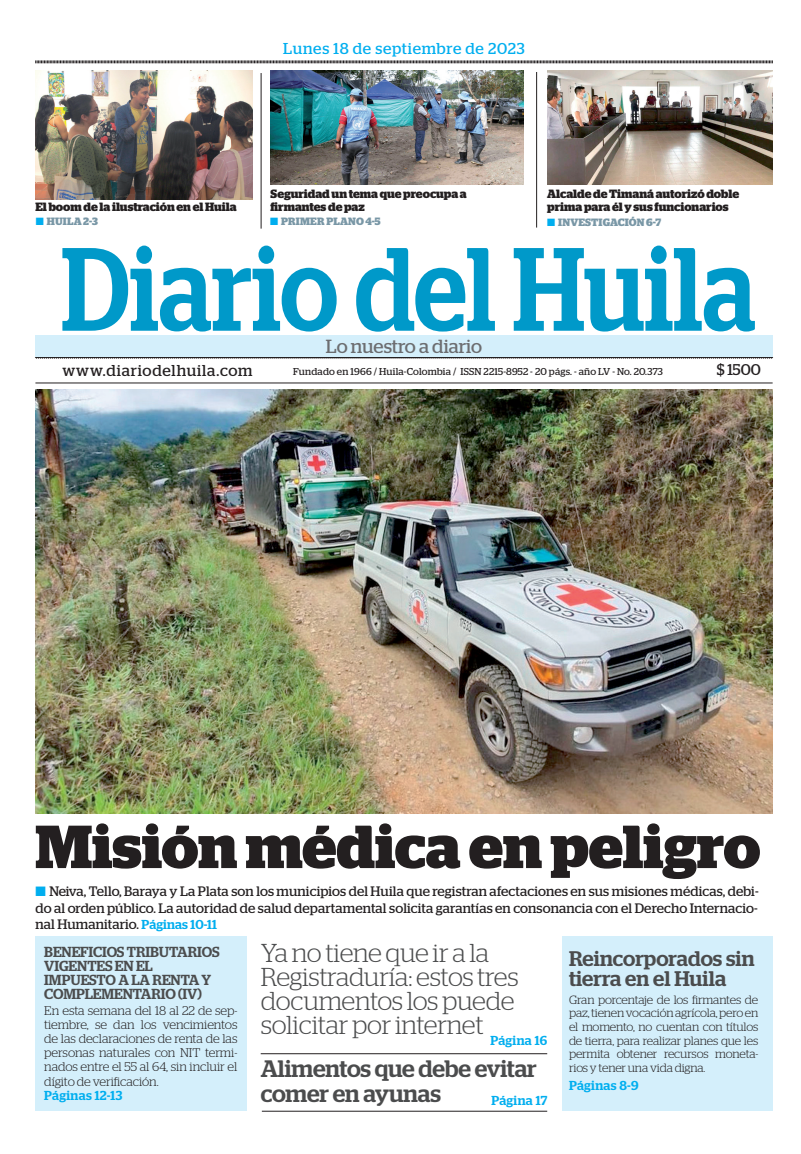
<style>
.page{position:relative;width:801px;height:1154px;background:#fff}
.page>*{position:absolute;margin:0;border:0;box-sizing:border-box;transform-origin:0 0}
.t1{font:700 60.6px "Stag";color:#231f20}
.t2{font:300 25.9px/24px "Stag";letter-spacing:-.015em;color:#4b4c4d}
.t3{font:500 23.8px/24.8px "Stag";letter-spacing:-.005em;color:#4b4c4d}
.t4{font:500 21.1px/19.9px "Stag";letter-spacing:.005em;color:#4b4c4d}
.t5{font:19px "Stag";color:#6c6d70}
.t6{font:15.7px "Stag";letter-spacing:.04em;color:#00aeef}
.t7{font:15.7px "Stag";letter-spacing:.05em;color:#231f20}
.t8{font:15.6px "Stag";color:#231f20}
.t9{font:500 14.5px/14.2px "Stag";letter-spacing:-.005em;color:#4b4c4d}
.t10{font:13.7px/16.5px "Stag";letter-spacing:.01em;color:#231f20;text-align:justify}
.t11{font:500 13px "Stag";letter-spacing:.025em;color:#00aeef}
.t12{font:300 12.6px/14.2px "Stag";letter-spacing:-.005em;color:#231f20;text-align:justify}
.t13{font:300 12px/13.6px "Stag";letter-spacing:-.01em;color:#231f20;text-align:justify}
.t14{font:700 12px/12.8px "Stag";color:#231f20}
.t15{font:700 10.6px "Stag";letter-spacing:.02em;color:#7997a6}
.t16{font:10px "Stag";letter-spacing:.02em;color:#231f20}
.s1{color:#00aeef}
.s2{font-weight:500;font-size:13px;color:#00aeef}
</style>
<div class="page">
<svg style="left:35px;top:60px;width:738px;height:4px;background:#908e8f"></svg>
<svg style="left:62px;top:246px;width:693px;height:86px"></svg>
<svg style="left:35px;top:356px;width:738px;height:2px"></svg>
<hr style="left:35px;top:383px;width:737px;height:1px;background:#231f20">
<div style="left:35px;top:336px;width:737px;height:21px;background:#d4effb"></div>
<hr style="left:261px;top:73px;width:1px;height:156px;background:#231f20">
<hr style="left:536px;top:72px;width:1px;height:156px;background:#231f20">
<img style="left:547px;top:70px;width:225px;height:114px">
<div style="left:36px;top:936px;width:211px;height:175px;background:#d4effb"></div>
<div style="left:562px;top:936px;width:211px;height:175px;background:#d4effb"></div>
<hr style="left:261px;top:1053px;width:286px;height:1px;background:#231f20">
<hr style="left:262px;top:1111px;width:285px;height:1px;background:#231f20">
<img style="left:36px;top:70px;width:217px;height:129px">
<img style="left:271px;top:70px;width:253px;height:114px">
<img style="left:36px;top:390px;width:736px;height:423px">
<p class="t6" style="left:283px;top:40px;width:243px">Lunes 18 de septiembre de 2023</p>
<p class="t14" style="left:271px;top:187px;width:198px">Seguridad un tema que preocupa a firmantes de paz</p>
<p class="t14" style="left:547px;top:187px;width:193px">Alcalde de Timaná autorizó doble</p>
<p class="t14" style="left:35px;top:200px;width:203px">El boom de la ilustración en el Huila</p>
<p class="t14" style="left:547px;top:200px;width:183px">prima para él y sus funcionarios</p>
<p class="t15" style="left:36px;top:215px;width:64px"><span class="s1">■</span> HUILA 2-3</p>
<p class="t15" style="left:270px;top:215px;width:112px"><span class="s1">■</span> PRIMER PLANO 4-5</p>
<h3 class="t5" style="left:326px;top:335px;width:158px">Lo nuestro a diario</h3>
<p class="t15" style="left:547px;top:216px;width:115px"><span class="s1">■</span> INVESTIGACIÓN 6-7</p>
<p class="t7" style="left:62px;top:361px;width:192px">www.diariodelhuila.com</p>
<p class="t8" style="left:717px;top:361px;width:46px">$ 1500</p>
<p class="t16" style="left:293px;top:366px;width:371px">Fundado en 1966 / Huila-Colombia / ISSN 2215-8952 - 20 págs. - año LV - No. 20.373</p>
<h1 class="t1" style="left:35px;top:811px;width:726px">Misión médica en peligro</h1>
<p class="t10" style="left:35px;top:883px;width:725px"><span class="s1">■</span> Neiva, Tello, Baraya y La Plata son los municipios del Huila que registran afectaciones en sus misiones médicas, debi&shy;do al orden público. La autoridad de salud departamental solicita garantías en consonancia con el Derecho Internacio&shy;nal Humanitario. <span class="s2">Páginas 10-11</span></p>
<p class="t9" style="left:44px;top:944px;width:177px">BENEFICIOS TRIBUTARIOS<br>VIGENTES EN EL<br>IMPUESTO A LA RENTA Y<br>COMPLEMENTARIO (IV)</p>
<h3 class="t4" style="left:569px;top:948px;width:187px">Reincorporados sin tierra en el Huila</h3>
<h2 class="t2" style="left:261px;top:941px;width:259px">Ya no tiene que ir a la<br>Registraduría: estos tres documentos los puede solicitar por internet</h2>
<p class="t13" style="left:569px;top:992px;width:191px">Gran porcentaje de los firmantes de paz, tienen vocación agrícola, pero en el momento, no cuentan con títulos de tierra, para realizar planes que les permita obtener recursos moneta&shy;rios y tener una vida digna.</p>
<p class="t12" style="left:44px;top:1003px;width:195px">En esta semana del 18 al 22 de sep&shy;tiembre, se dan los vencimientos de las declaraciones de renta de las personas naturales con NIT termi&shy;nados entre el 55 al 64, sin incluir el dígito de verificación.</p>
<p class="t11" style="left:490px;top:1033px;width:58px">Página 16</p>
<h3 class="t3" style="left:261px;top:1056px;width:278px">Alimentos que debe evitar comer en ayunas</h3>
<p class="t11" style="left:569px;top:1077px;width:71px">Páginas 8-9</p>
<p class="t11" style="left:44px;top:1088px;width:79px">Páginas 12-13</p>
<p class="t11" style="left:491px;top:1093px;width:57px">Página 17</p>
</div>
